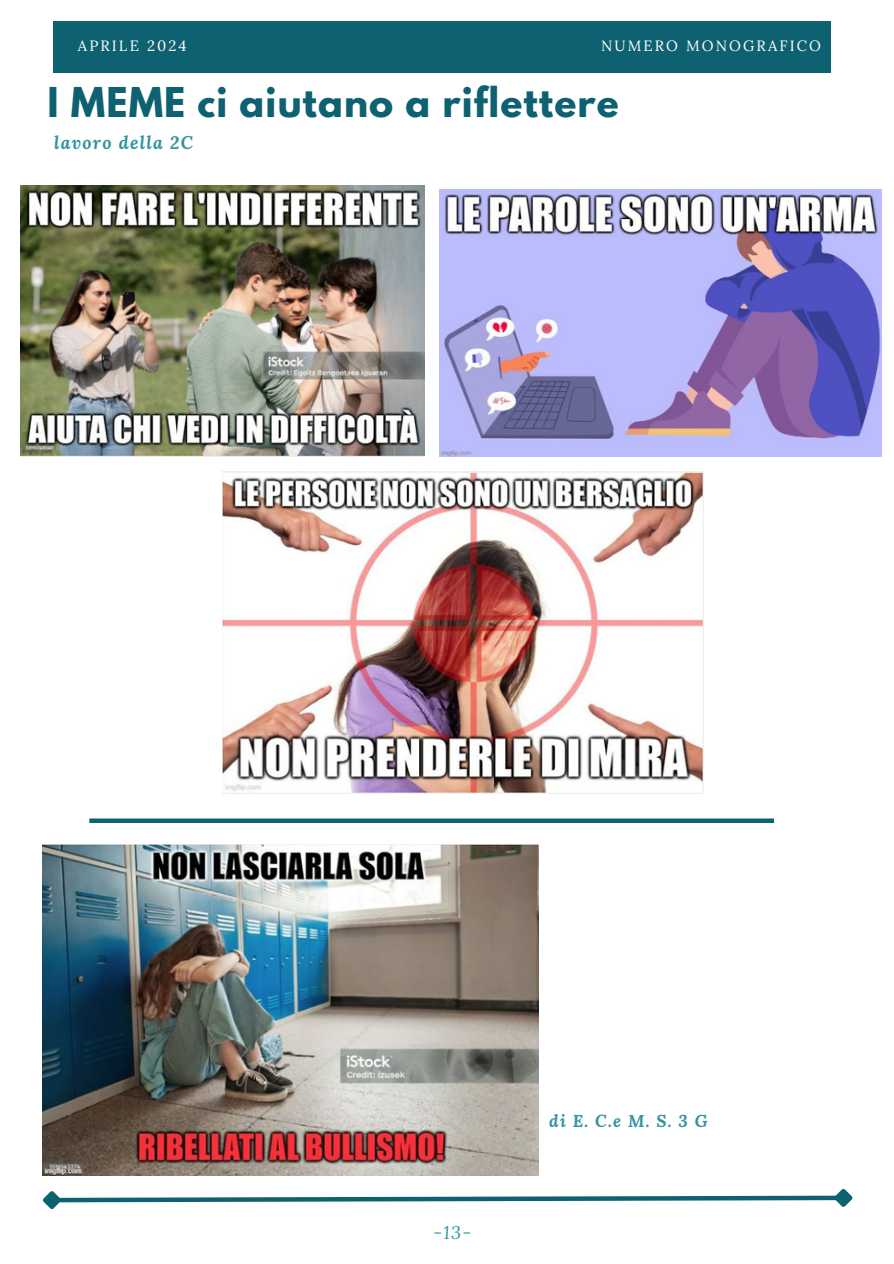
<style>
.page{position:relative;width:894px;height:1264px;background:#fff}
.page>*{position:absolute;margin:0;border:0;box-sizing:border-box;transform-origin:0 0}
.t1{font:700 36.45px "League Spartan";letter-spacing:.03em;color:#0e6171}
.t2{font:italic 18.15px "Lora";color:#3494a0}
.t3{font:italic 700 17.85px "Lora";letter-spacing:.07em;color:#3494a0}
.t4{font:italic 700 16.95px "Lora";color:#3494a0}
.t5{font:14.85px "Lora";letter-spacing:.14em;color:#fff}
</style>
<div class="page">
<svg style="left:43px;top:1189px;width:810px;height:20px"></svg>
<div style="left:54px;top:22px;width:776px;height:50px;background:#0e6171"></div>
<img style="left:21px;top:186px;width:403px;height:270px">
<img style="left:439px;top:190px;width:441px;height:266px">
<img style="left:222px;top:471px;width:481px;height:322px">
<img style="left:43px;top:844px;width:495px;height:331px">
<div style="left:89px;top:818px;width:684px;height:5px;background:#0e6171"></div>
<p class="t5" style="left:78px;top:36px;width:110px">APRILE 2024</p>
<p class="t5" style="left:601px;top:36px;width:221px">NUMERO MONOGRAFICO</p>
<p class="t1" style="left:48px;top:84px;width:572px">I MEME ci aiutano a riflettere</p>
<p class="t3" style="left:54px;top:131px;width:140px">lavoro della 2C</p>
<p class="t2" style="left:433px;top:1219px;width:39px">-13-</p>
<h2 class="t4" style="left:549px;top:1109px;width:160px">di E. C.e M. S. 3 G</h2>
</div>
